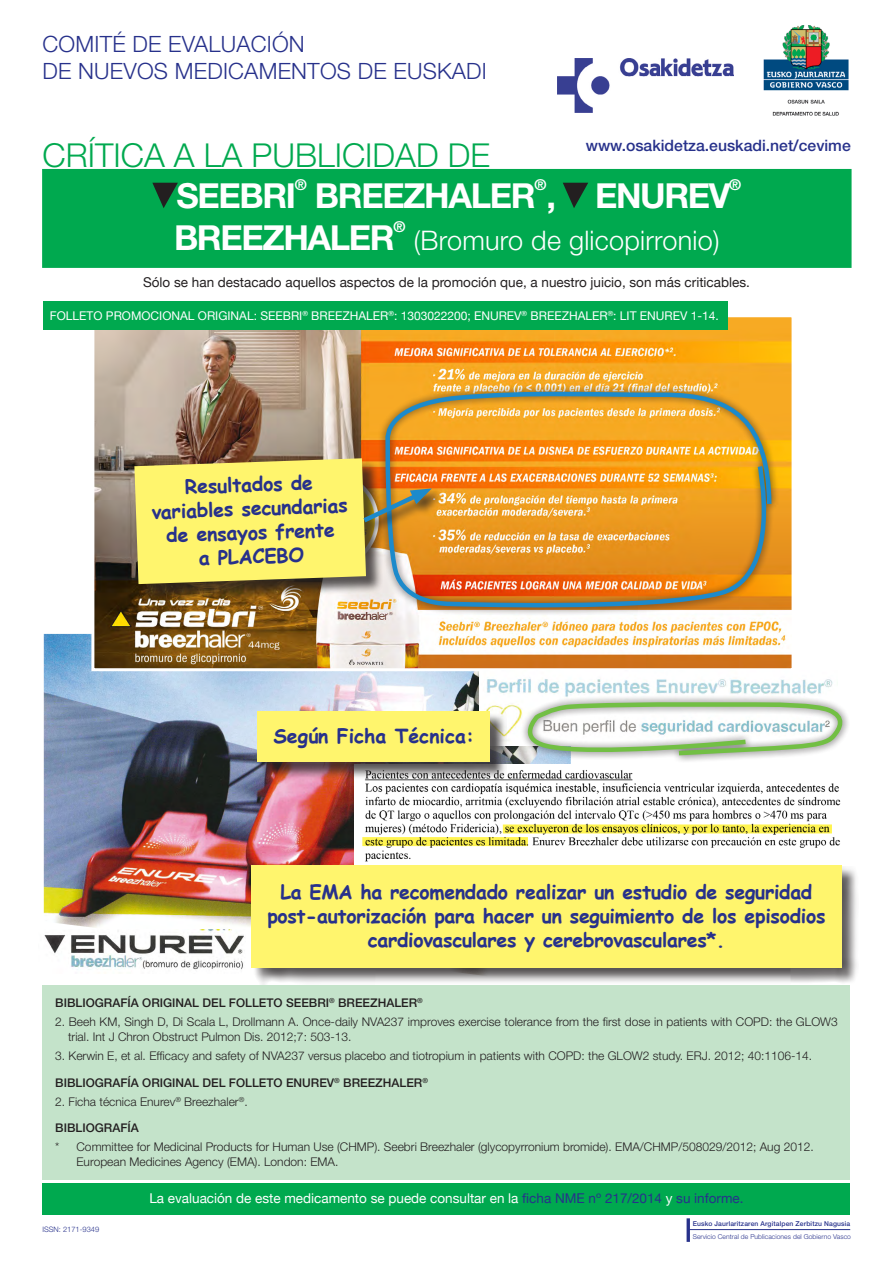
<style>
.page{position:relative;width:893px;height:1263px;background:#fff}
.page>*{position:absolute;margin:0;border:0;box-sizing:border-box;transform-origin:0 0}
.t1{font:700 34.5px "Helvetica Neue";letter-spacing:-.04em;color:#fff}
.t2{font:300 33px "Helvetica Neue";color:#00a94f}
.t3{font:300 27px "Helvetica Neue";letter-spacing:.01em;color:#fff}
.t4{font:300 22.5px/27px "Helvetica Neue";letter-spacing:.01em;color:#27318b}
.t5{font:700 19.5px/24px "Comic Sans MS";letter-spacing:-.015em;color:#27318b;text-align:center}
.t6{font:500 15.75px "Helvetica Neue";color:#27318b}
.t7{font:700 15px "Helvetica Neue";color:#fff}
.t8{font:13.5px "Helvetica Neue";color:#231f20}
.t9{font:13.5px "Helvetica Neue";color:#fff}
.t10{font:300 12px/15px "Helvetica Neue";color:#231f20}
.t11{font:12px "Helvetica Neue";color:#fff}
.t12{font:500 12px "Helvetica Neue";color:#231f20}
.t13{font:300 7.5px "Helvetica Neue";color:#27318b}
.t14{font:300 6.75px "Helvetica Neue";letter-spacing:.01em;color:#27318b}
.t15{font:500 6.75px "Helvetica Neue";letter-spacing:.02em;color:#27318b}
.s1{font-weight:500}
.s2{color:#27318b}
</style>
<div class="page">
<img style="left:44px;top:634px;width:527px;height:334px">
<img style="left:95px;top:318px;width:695px;height:349px">
<div style="left:91px;top:314px;width:703px;height:357px;border:3px solid #fff"></div>
<div style="left:43px;top:170px;width:808px;height:97px;background:#00a94f"></div>
<svg style="left:152px;top:183px;width:26px;height:25px"></svg>
<svg style="left:563px;top:183px;width:25px;height:25px"></svg>
<div style="left:42px;top:169px;width:809px;height:99px;border:2px solid #00a94f"></div>
<div style="left:43px;top:1183px;width:807px;height:32px;background:#00a94f"></div>
<hr style="left:688px;top:1229px;width:162px;height:1px;background:#27318b">
<hr style="left:687px;top:1218px;width:3px;height:24px;background:#27318b">
<img style="left:558px;top:58px;width:175px;height:55px">
<div style="left:43px;top:985px;width:807px;height:194px;background:#c4e3ca"></div>
<div style="left:43px;top:301px;width:685px;height:29px;background:#00a94f"></div>
<img style="left:763px;top:26px;width:86px;height:90px">
<img style="left:381px;top:386px;width:401px;height:230px">
<img style="left:355px;top:765px;width:487px;height:101px">
<img style="left:44px;top:929px;width:201px;height:41px">
<img style="left:480px;top:670px;width:353px;height:76px">
<div style="left:136px;top:459px;width:247px;height:142px;background:#231f20;opacity:.75"></div>
<div style="left:252px;top:866px;width:607px;height:119px;background:#231f20;opacity:.75"></div>
<div style="left:251px;top:865px;width:590px;height:102px;background:#fff56d"></div>
<div style="left:258px;top:712px;width:249px;height:67px;background:#231f20;opacity:.75"></div>
<div style="left:258px;top:711px;width:232px;height:51px;background:#fff56d"></div>
<div style="left:362px;top:486px;width:83px;height:50px;background:#231f20;opacity:.75"></div>
<svg style="left:134px;top:458px;width:298px;height:126px;background:#e5d262"></svg>
<div style="left:520px;top:694px;width:330px;height:69px;background:#231f20;opacity:.75"></div>
<svg style="left:511px;top:698px;width:339px;height:60px"></svg>
<svg style="left:503px;top:824px;width:329px;height:9px;background:#cac148"></svg>
<svg style="left:362px;top:837px;width:166px;height:9px"></svg>
<h3 class="t4" style="left:43px;top:30px;width:446px">COMITÉ DE EVALUACIÓN<br>DE NUEVOS MEDICAMENTOS DE EUSKADI</h3>
<h2 class="t2" style="left:43px;top:136px;width:449px">CRÍTICA A LA PUBLICIDAD DE</h2>
<h1 class="t1" style="left:176px;top:175px;width:121px">SEEBRI</h1>
<p class="t7" style="left:295px;top:176px;width:13px">®</p>
<h1 class="t1" style="left:315px;top:175px;width:417px">BREEZHALER , ENUREV</h1>
<h3 class="t6" style="left:586px;top:136px;width:266px">www.osakidetza.euskadi.net/cevime</h3>
<p class="t7" style="left:534px;top:176px;width:13px">®</p>
<p class="t7" style="left:729px;top:176px;width:13px">®</p>
<h1 class="t1" style="left:174px;top:216px;width:222px">BREEZHALER</h1>
<p class="t7" style="left:393px;top:217px;width:13px">®</p>
<h3 class="t3" style="left:414px;top:223px;width:307px">(Bromuro de glicopirronio)</h3>
<p class="t8" style="left:143px;top:273px;width:608px">Sólo se han destacado aquellos aspectos de la promoción que, a nuestro juicio, son más criticables.</p>
<p class="t11" style="left:50px;top:307px;width:670px">Folleto promocional original: SEEBRI <sup>®</sup> BREEZHALER<sup>®</sup>: 1303022200; ENUREV<sup>®</sup> BREEZHALER<sup>®</sup>: Lit Enu rev 1-14.</p>
<h3 class="t5" style="left:150px;top:475px;width:198px;rotate:-2deg">Resultados de variables secundarias de ensayos frente<br>a PLACEBO</h3>
<h3 class="t5" style="left:273px;top:723px;width:202px">Según Ficha Técnica:</h3>
<h3 class="t5" style="left:267px;top:879px;width:560px">La EMA ha recomendado realizar un estudio de seguridad post-autorización para hacer un seguimiento de los episodios cardiovasculares y cerebrovasculares*.</h3>
<p class="t12" style="left:55px;top:995px;width:369px">BIBLIOGRAFÍA ORIGINAL DEL FOLLETO SEEBRI<sup>®</sup> BREEZHALER<sup>®</sup></p>
<p class="t10" style="left:68px;top:1014px;width:771px;text-indent:-13px">2. Beeh KM, Singh D, Di Scala L, Drollmann A. Once-daily NVA237 improves exercise tolerance from the first dose in patients with COPD: the GLOW3 trial. Int J Chron Obstruct Pulmon Dis. 2012;7: 503-13.</p>
<p class="t10" style="left:55px;top:1043px;width:758px;line-height:26.2px">3. Kerwin E, et al. Efficacy and safety of NVA237 versus placebo and tiotropium in patients with COPD: the GLOW2 study. ERJ. 2012; 40:1106-14.<br><span class="s1">BIBLIOGRAFÍA ORIGINAL DEL FOLLETO ENUREV</span><sup>®</sup> <span class="s1">BREEZHALER</span><sup>®</sup></p>
<p class="t10" style="left:55px;top:1088px;width:194px;line-height:26.2px">2. Ficha técnica Enurev<sup>®</sup> Breezhaler<sup>®</sup>.<br><span class="s1">BIBLIOGRAFÍA</span></p>
<p class="t10" style="left:77px;top:1139px;width:739px;text-indent:-21px">* Committee for Medicinal Products for Human Use (CHMP). Seebri Breezhaler (glycopyrronium bromide). EMA/CHMP/508029/2012; Aug 2012.<br>European Medicines Agency (EMA). London: EMA.</p>
<p class="t13" style="left:43px;top:1224px;width:58px">ISSN: 2171-9349</p>
<p class="t9" style="left:149px;top:1188px;width:596px">La evaluación de este medicamento se puede consultar en la <span class="s2">ficha NME nº 217/2014</span> y <span class="s2">su informe.</span></p>
<p class="t15" style="left:693px;top:1220px;width:159px">Eusko Jaurlaritzaren Argitalpen Zerbitzu Nagusia</p>
<p class="t14" style="left:693px;top:1233px;width:160px">Servicio Central de Publicaciones del Gobierno Vasco</p>
</div>
